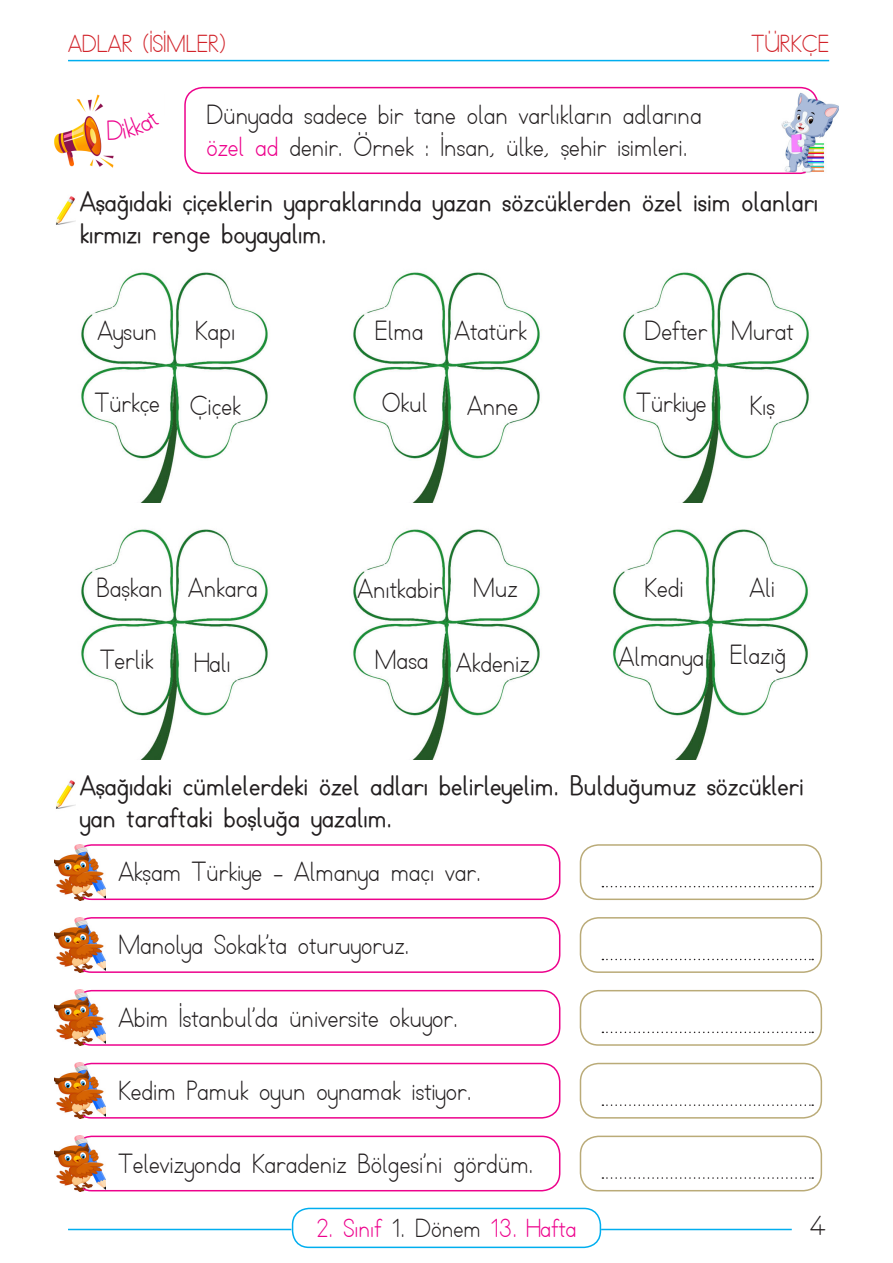
<style>
.page{position:relative;width:893px;height:1263px;background:#fff}
.page>*{position:absolute;margin:0;border:0;box-sizing:border-box;transform-origin:0 0}
.t1{font:27px/32.4px "TTKB Dik Temel Abece";color:#231f20}
.t2{font:700 27px/32.4px "TTKB Dik Temel Abece";color:#231f20}
.t3{font:25.5px "TTKB Dik Temel Abece";color:#ed028c}
.t4{font:24px "TTKB Dik Temel Abece";color:#d1232a}
.s1{color:#ed028c}
.s2{color:#231f20}
</style>
<div class="page">
<hr style="left:68px;top:1229px;width:223px;height:1px;background:#00aeef">
<div style="left:292px;top:1208px;width:309px;height:40px;border:2px solid #00aeef;border-radius:17px"></div>
<hr style="left:601px;top:1229px;width:191px;height:1px;background:#00aeef">
<hr style="left:68px;top:60px;width:761px;height:1px;background:#00aeef">
<img style="left:54px;top:94px;width:60px;height:74px">
<img style="left:819px;top:100px;width:20px;height:72px">
<svg style="left:184px;top:86px;width:635px;height:88px"></svg>
<img style="left:81px;top:272px;width:187px;height:230px">
<img style="left:81px;top:529px;width:187px;height:230px">
<img style="left:623px;top:272px;width:186px;height:230px">
<img style="left:612px;top:529px;width:196px;height:230px">
<img style="left:353px;top:272px;width:187px;height:230px">
<img style="left:353px;top:529px;width:187px;height:230px">
<img style="left:56px;top:196px;width:19px;height:29px">
<img style="left:56px;top:780px;width:19px;height:29px">
<img style="left:54px;top:844px;width:27px;height:56px">
<svg style="left:81px;top:844px;width:480px;height:57px"></svg>
<div style="left:580px;top:844px;width:242px;height:56px;border:2px solid #baab78;border-radius:18px"></div>
<svg style="left:602px;top:886px;width:211px;height:1px"></svg>
<img style="left:54px;top:917px;width:27px;height:56px">
<svg style="left:81px;top:917px;width:480px;height:56px"></svg>
<div style="left:580px;top:917px;width:242px;height:56px;border:2px solid #baab78;border-radius:18px"></div>
<svg style="left:602px;top:959px;width:211px;height:1px"></svg>
<img style="left:54px;top:990px;width:27px;height:56px">
<svg style="left:81px;top:989px;width:480px;height:57px"></svg>
<div style="left:580px;top:990px;width:242px;height:56px;border:2px solid #baab78;border-radius:18px"></div>
<svg style="left:602px;top:1031px;width:211px;height:2px"></svg>
<img style="left:54px;top:1063px;width:27px;height:55px">
<svg style="left:81px;top:1062px;width:480px;height:57px"></svg>
<div style="left:580px;top:1063px;width:242px;height:55px;border:2px solid #baab78;border-radius:18px"></div>
<svg style="left:602px;top:1104px;width:211px;height:2px"></svg>
<img style="left:54px;top:1135px;width:27px;height:56px">
<svg style="left:81px;top:1135px;width:480px;height:57px"></svg>
<div style="left:580px;top:1135px;width:242px;height:56px;border:2px solid #baab78;border-radius:18px"></div>
<svg style="left:602px;top:1177px;width:211px;height:2px"></svg>
<svg style="left:100px;top:94px;width:14px;height:58px"></svg>
<p class="t4" style="left:68px;top:30px;width:160px">ADLAR (İSİMLER)</p>
<p class="t4" style="left:752px;top:30px;width:79px">TÜRKÇE</p>
<p class="t1" style="left:206px;top:99px;width:497px">Dünyada sadece bir tane olan varlıkların adlarına <span class="s1">özel ad</span> denir. Örnek : İnsan, ülke, şehir isimleri.</p>
<p class="t2" style="left:80px;top:186px;width:740px">Aşağıdaki çiçeklerin yapraklarında yazan sözcüklerden özel isim olanları kırmızı renge boyayalım.</p>
<p class="t1" style="left:195px;top:315px;width:42px">Kapı</p>
<p class="t1" style="left:455px;top:315px;width:74px">Atatürk</p>
<p class="t1" style="left:731px;top:315px;width:64px">Murat</p>
<p class="t1" style="left:98px;top:315px;width:61px">Aysun</p>
<p class="t1" style="left:375px;top:315px;width:50px">Elma</p>
<p class="t1" style="left:645px;top:315px;width:64px">Defter</p>
<p class="t1" style="left:95px;top:387px;width:67px">Türkçe</p>
<p class="t1" style="left:382px;top:387px;width:47px">Okul</p>
<p class="t1" style="left:636px;top:387px;width:72px">Türkiye</p>
<p class="t1" style="left:190px;top:390px;width:53px">Çiçek</p>
<p class="t1" style="left:467px;top:390px;width:53px">Anne</p>
<p class="t1" style="left:750px;top:390px;width:27px">Kış</p>
<p class="t1" style="left:188px;top:572px;width:71px">Ankara</p>
<p class="t1" style="left:473px;top:572px;width:46px">Muz</p>
<p class="t1" style="left:749px;top:572px;width:27px">Ali</p>
<p class="t1" style="left:96px;top:572px;width:68px">Başkan</p>
<p class="t1" style="left:358px;top:573px;width:87px">Anıtkabir</p>
<p class="t1" style="left:645px;top:572px;width:41px">Kedi</p>
<p class="t1" style="left:100px;top:644px;width:55px">Terlik</p>
<p class="t1" style="left:375px;top:644px;width:55px">Masa</p>
<p class="t1" style="left:619px;top:641px;width:87px">Almanya</p>
<p class="t1" style="left:195px;top:647px;width:37px">Halı</p>
<p class="t1" style="left:456px;top:647px;width:75px">Akdeniz</p>
<p class="t1" style="left:730px;top:639px;width:58px">Elazığ</p>
<p class="t2" style="left:80px;top:770px;width:726px">Aşağıdaki cümlelerdeki özel adları belirleyelim. Bulduğumuz sözcükleri yan taraftaki boşluğa yazalım.</p>
<p class="t1" style="left:118px;top:857px;width:364px">Akşam Türkiye - Almanya maçı var.</p>
<p class="t1" style="left:118px;top:929px;width:293px">Manolya Sokak’ta oturuyoruz.</p>
<p class="t1" style="left:118px;top:1002px;width:341px">Abim İstanbul’da üniversite okuyor.</p>
<p class="t1" style="left:118px;top:1075px;width:355px">Kedim Pamuk oyun oynamak istiyor.</p>
<p class="t1" style="left:118px;top:1148px;width:417px">Televizyonda Karadeniz Bölgesi’ni gördüm.</p>
<p class="t3" style="left:317px;top:1212px;width:261px">2. Sınıf <span class="s2">1. Dönem</span> 13. Hafta</p>
<p class="t1" style="left:810px;top:1210px;width:18px">4</p>
</div>
